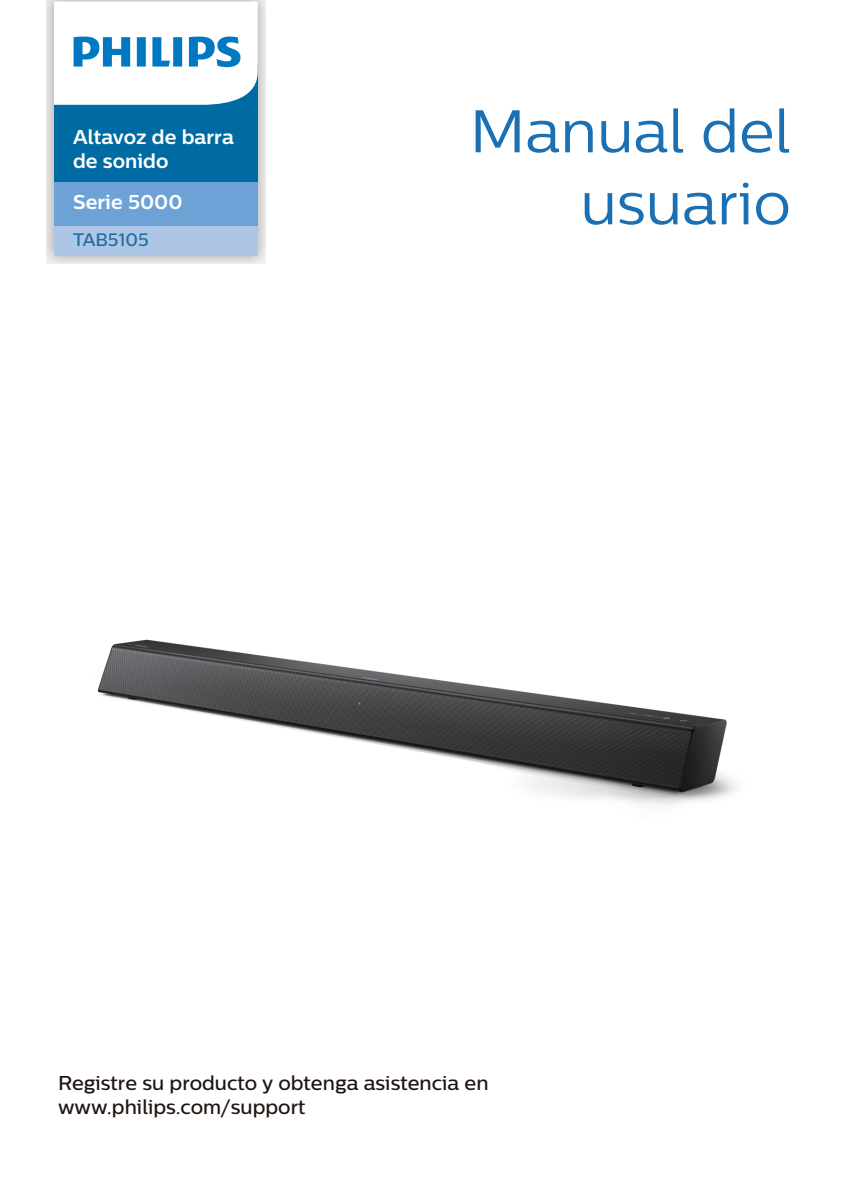
<style>
.page{position:relative;width:842px;height:1190px;background:#fff}
.page>*{position:absolute;margin:0;border:0;box-sizing:border-box;transform-origin:0 0}
.t1{font:60px/72px "Centrale Sans";color:#1b70b4;text-align:right}
.t2{font:500 20px/24px "Centrale Sans";color:#1f1511}
.t3{font:700 20px/24px "Centrale Sans";color:#fff}
.t4{font:500 18px "Centrale Sans";color:#236ba1}
</style>
<div class="page">
<img style="left:98px;top:639px;width:639px;height:167px">
<div style="left:46px;top:0;width:220px;height:264px;background:linear-gradient(to right,#dad9da,#dbdada)"></div>
<div style="left:54px;top:64px;width:204px;height:119px;background:#006ba3"></div>
<svg style="left:54px;top:1px;width:204px;height:104px"></svg>
<div style="left:54px;top:182px;width:204px;height:45px;background:#6ca2d6"></div>
<div style="left:54px;top:226px;width:204px;height:30px;background:#adc6e6"></div>
<p class="t3" style="left:73px;top:124px;width:162px">Altavoz de barra de sonido</p>
<p class="t3" style="left:73px;top:189px;width:111px">Serie 5000</p>
<p class="t4" style="left:73px;top:229px;width:77px">TAB5105</p>
<h1 class="t1" style="left:470px;top:94px;width:323px">Manual del usuario</h1>
<p class="t2" style="left:58px;top:1070px;width:432px">Registre su producto y obtenga asistencia en www.philips.com/support</p>
</div>
